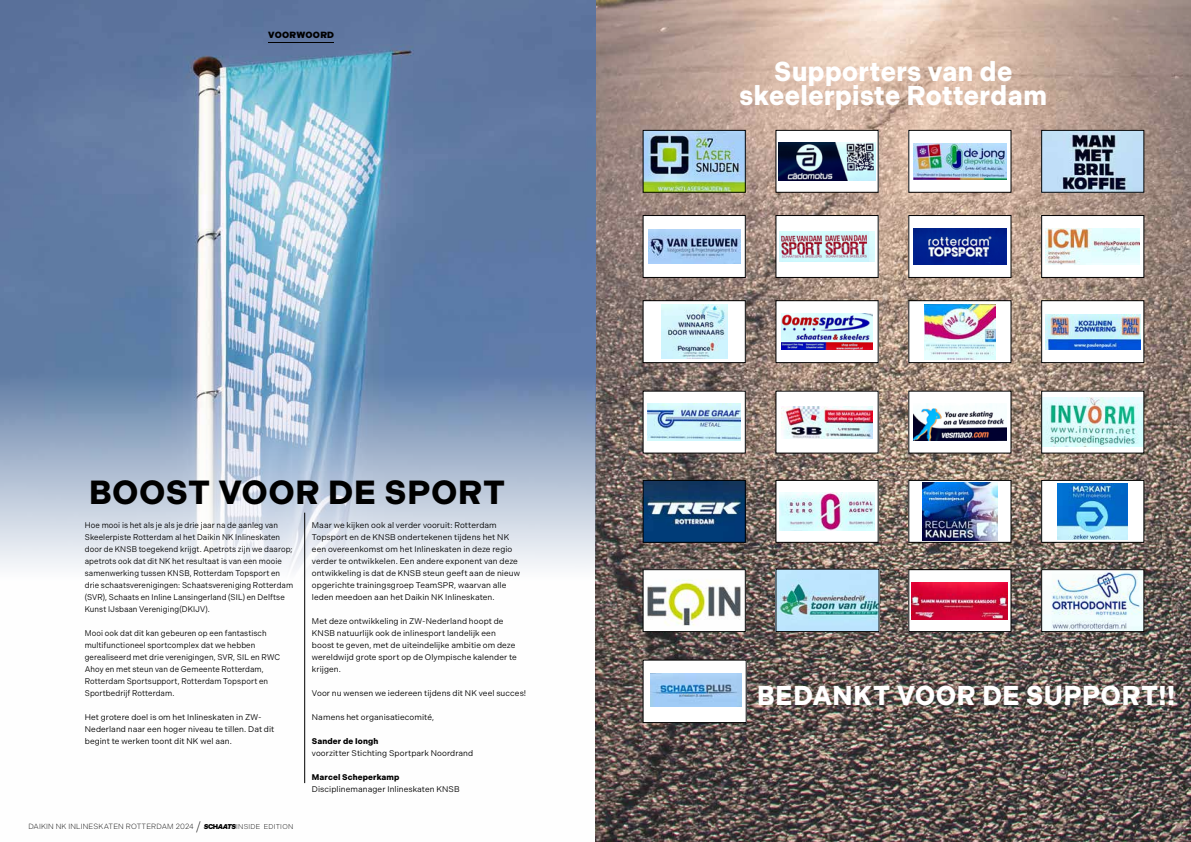
<style>
.page{position:relative;width:1191px;height:842px;background:#fff}
.page>*{position:absolute;margin:0;border:0;box-sizing:border-box;transform-origin:0 0}
.t1{font:700 33.4px "Indivisible";letter-spacing:.015em;color:#000}
.t2{font:700 27.3px/24px "Indivisible";letter-spacing:.02em;color:#fff;text-align:center;scale:.95 1}
.t3{font:900 9px "Indivisible";letter-spacing:.03em;color:#000}
.t4{font:8.2px/12px "Indivisible";letter-spacing:.01em;color:#000}
.t5{font:8.2px/12px "Indivisible";letter-spacing:.01em;color:#000;scale:.95 1}
.t6{font:700 8.2px "Indivisible";letter-spacing:.02em;color:#000}
.t7{font:300 7.5px "Indivisible";letter-spacing:.02em;color:#000}
.s1{font-size:12px}
.s2{font-weight:900;font-style:italic;font-size:7px}
.s3{font-weight:900;font-size:7px}
.s4{font-size:7px}
</style>
<div class="page">
<img style="left:0;top:0;width:1191px;height:842px">
<hr style="left:304px;top:513px;width:1px;height:270px;background:#000">
<hr style="left:268px;top:43px;width:66px;height:1px;background:#000">
<img style="left:645px;top:132px;width:98px;height:58px">
<div style="left:643px;top:130px;width:102px;height:62px;border:1px solid #000"></div>
<div style="left:776px;top:130px;width:102px;height:62px;background:#fff"></div>
<img style="left:778px;top:142px;width:97px;height:38px">
<div style="left:776px;top:130px;width:102px;height:62px;border:1px solid #000"></div>
<div style="left:908px;top:130px;width:103px;height:62px;background:#fff"></div>
<img style="left:913px;top:143px;width:93px;height:36px">
<div style="left:908px;top:130px;width:103px;height:62px;border:1px solid #000"></div>
<img style="left:1043px;top:132px;width:99px;height:58px">
<div style="left:1041px;top:130px;width:103px;height:62px;border:1px solid #000"></div>
<div style="left:643px;top:216px;width:102px;height:61px;background:#fff"></div>
<img style="left:648px;top:230px;width:92px;height:33px">
<div style="left:643px;top:215px;width:102px;height:63px;border:1px solid #000"></div>
<div style="left:776px;top:216px;width:102px;height:61px;background:#fff"></div>
<img style="left:780px;top:231px;width:94px;height:31px">
<div style="left:776px;top:215px;width:102px;height:63px;border:1px solid #000"></div>
<div style="left:908px;top:216px;width:103px;height:61px;background:#fff"></div>
<img style="left:913px;top:229px;width:93px;height:35px">
<div style="left:908px;top:215px;width:103px;height:63px;border:1px solid #000"></div>
<div style="left:1041px;top:216px;width:102px;height:61px;background:#fff"></div>
<img style="left:1045px;top:228px;width:94px;height:36px">
<div style="left:1041px;top:215px;width:103px;height:63px;border:1px solid #000"></div>
<div style="left:643px;top:301px;width:102px;height:62px;background:#fff"></div>
<img style="left:661px;top:305px;width:66px;height:53px">
<div style="left:643px;top:301px;width:102px;height:62px;border:1px solid #000"></div>
<div style="left:776px;top:301px;width:102px;height:62px;background:#fff"></div>
<img style="left:781px;top:314px;width:91px;height:36px">
<div style="left:776px;top:301px;width:102px;height:62px;border:1px solid #000"></div>
<div style="left:908px;top:301px;width:103px;height:62px;background:#fff"></div>
<img style="left:924px;top:304px;width:71px;height:55px">
<div style="left:908px;top:301px;width:103px;height:62px;border:1px solid #000"></div>
<div style="left:1041px;top:301px;width:102px;height:62px;background:#fff"></div>
<img style="left:1045px;top:314px;width:95px;height:35px">
<div style="left:1041px;top:301px;width:103px;height:62px;border:1px solid #000"></div>
<div style="left:643px;top:391px;width:102px;height:62px;background:#fff"></div>
<img style="left:647px;top:404px;width:94px;height:36px">
<div style="left:776px;top:391px;width:102px;height:62px;background:#fff"></div>
<img style="left:782px;top:406px;width:90px;height:32px">
<div style="left:908px;top:391px;width:103px;height:62px;background:#fff"></div>
<img style="left:913px;top:404px;width:93px;height:36px">
<svg style="left:1043px;top:393px;width:99px;height:58px"></svg>
<img style="left:1043px;top:398px;width:99px;height:48px">
<img style="left:645px;top:482px;width:98px;height:58px">
<div style="left:643px;top:480px;width:102px;height:62px;border:1px solid #000"></div>
<div style="left:776px;top:480px;width:102px;height:62px;background:#fff"></div>
<img style="left:779px;top:492px;width:95px;height:38px">
<div style="left:776px;top:480px;width:102px;height:62px;border:1px solid #000"></div>
<div style="left:908px;top:480px;width:103px;height:62px;background:#fff"></div>
<img style="left:922px;top:482px;width:75px;height:58px">
<div style="left:908px;top:480px;width:103px;height:62px;border:1px solid #000"></div>
<div style="left:1041px;top:480px;width:102px;height:62px;background:#fff"></div>
<img style="left:1057px;top:483px;width:71px;height:57px">
<div style="left:1041px;top:480px;width:103px;height:62px;border:1px solid #000"></div>
<img style="left:645px;top:571px;width:98px;height:59px">
<div style="left:643px;top:569px;width:102px;height:63px;border:1px solid #000"></div>
<img style="left:778px;top:571px;width:99px;height:59px">
<div style="left:776px;top:569px;width:103px;height:63px;border:1px solid #000"></div>
<div style="left:908px;top:570px;width:103px;height:62px;background:#fff"></div>
<img style="left:912px;top:582px;width:96px;height:37px">
<div style="left:908px;top:569px;width:103px;height:63px;border:1px solid #000"></div>
<img style="left:1043px;top:571px;width:99px;height:59px">
<div style="left:1041px;top:569px;width:103px;height:63px;border:1px solid #000"></div>
<div style="left:643px;top:660px;width:103px;height:62px;background:#fff"></div>
<img style="left:650px;top:673px;width:91px;height:33px">
<div style="left:643px;top:660px;width:103px;height:63px;border:1px solid #000"></div>
<p class="t3" style="left:268px;top:30px;width:67px">VOORWOORD</p>
<h1 class="t1" style="left:89px;top:473px;width:417px">BOOST VOOR DE SPORT</h1>
<p class="t5" style="left:85px;top:519px;width:221px">Hoe mooi is het als je als je drie jaar na de aanleg van Skeelerpiste Rotterdam al het Daikin NK Inlineskaten door de KNSB toegekend krijgt. Apetrots zijn we daarop; apetrots ook dat dit NK het resultaat is van een mooie samenwerking tussen KNSB, Rotterdam Topsport en drie schaatsverenigingen: Schaatsvereniging Rotterdam (SVR), Schaats en Inline Lansingerland (SIL) en Delftse Kunst IJsbaan Vereniging(DKIJV).</p>
<p class="t5" style="left:85px;top:627px;width:207px">Mooi ook dat dit kan gebeuren op een fantastisch multifunctioneel sportcomplex dat we hebben gerealiseerd met drie verenigingen, SVR, SIL en RWC Ahoy en met steun van de Gemeente Rotterdam, Rotterdam Sportsupport, Rotterdam Topsport en Sportbedrijf Rotterdam.</p>
<p class="t4" style="left:85px;top:711px;width:191px">Het grotere doel is om het Inlineskaten in ZW-<br>Nederland naar een hoger niveau te tillen. Dat dit begint te werken toont dit NK wel aan.</p>
<p class="t7" style="left:28px;top:823px;width:266px">DAIKIN NK INLINESKATEN ROTTERDAM 2024 <span class="s1">/</span> <span class="s2">S</span><span class="s3">CH</span><span class="s2">AATS</span> <span class="s4">INSIDE EDITION</span></p>
<p class="t4" style="left:312px;top:519px;width:210px">Maar we kijken ook al verder vooruit: Rotterdam Topsport en de KNSB ondertekenen tijdens het NK een overeenkomst om het Inlineskaten in deze regio verder te ontwikkelen. Een andere exponent van deze ontwikkeling is dat de KNSB steun geeft aan de nieuw opgerichte trainingsgroep TeamSPR, waarvan alle leden meedoen aan het Daikin NK Inlineskaten.</p>
<p class="t4" style="left:312px;top:615px;width:206px">Met deze ontwikkeling in ZW-Nederland hoopt de KNSB natuurlijk ook de inlinesport landelijk een boost te geven, met de uiteindelijke ambitie om deze wereldwijd grote sport op de Olympische kalender te krijgen.</p>
<p class="t4" style="left:312px;top:687px;width:216px">Voor nu wensen we iedereen tijdens dit NK veel succes!</p>
<p class="t4" style="left:312px;top:711px;width:124px">Namens het organisatiecomité,</p>
<p class="t6" style="left:312px;top:736px;width:68px">Sander de Iongh</p>
<p class="t4" style="left:312px;top:747px;width:163px">voorzitter Stichting Sportpark Noordrand</p>
<p class="t6" style="left:312px;top:772px;width:89px">Marcel Scheperkamp</p>
<p class="t4" style="left:312px;top:783px;width:149px">Disciplinemanager Inlineskaten KNSB</p>
<h2 class="t2" style="left:739px;top:59px;width:325px">Supporters van de skeelerpiste Rotterdam</h2>
<h2 class="t2" style="left:757px;top:683px;width:441px">BEDANKT VOOR DE SUPPORT!!</h2>
</div>
